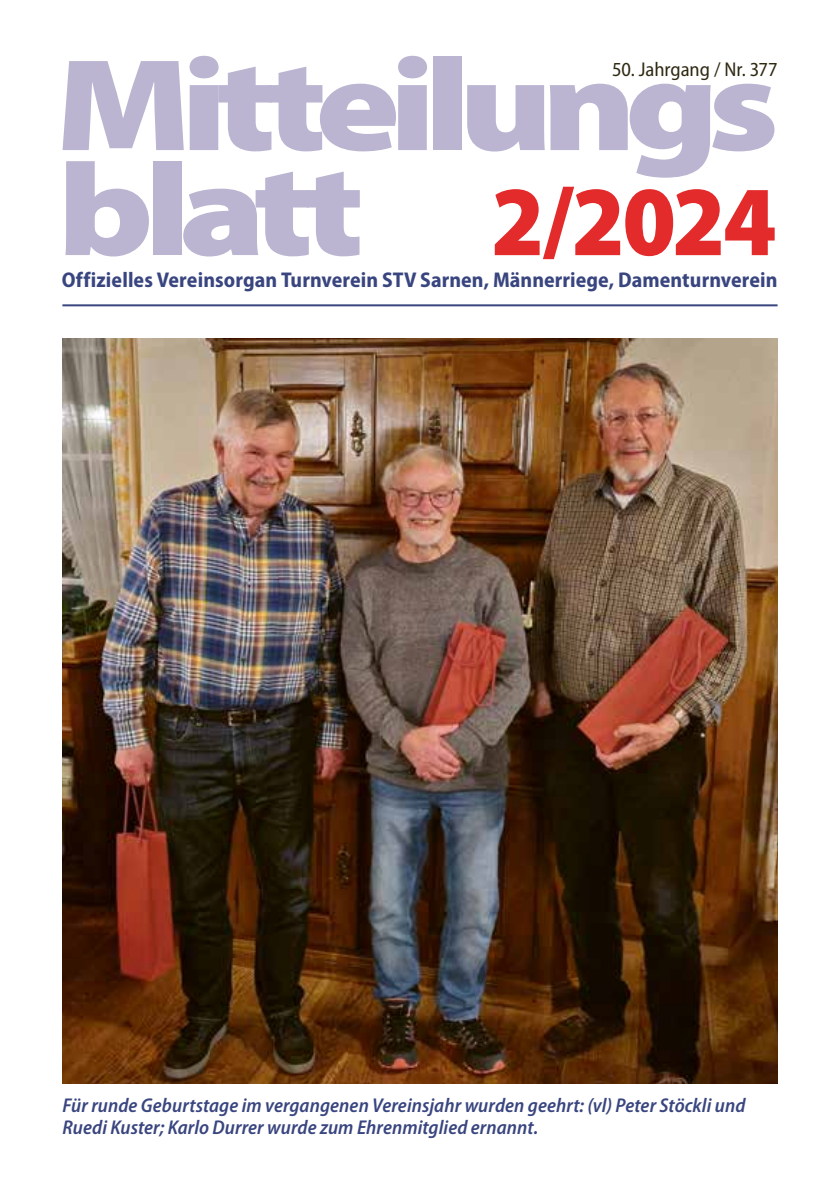
<style>
.page{position:relative;width:840px;height:1191px;background:#fff}
.page>*{position:absolute;margin:0;border:0;box-sizing:border-box;transform-origin:0 0}
.t1{font:900 132px "Myriad Pro";letter-spacing:-.07em;color:#bbb5d1;scale:1.2 1}
.t2{font:900 semi-condensed 100px "Myriad Pro";color:#e42b2b}
.t3{font:700 semi-condensed 21.4px "Myriad Pro";letter-spacing:.005em;color:#39457f}
.t4{font:italic 600 semi-condensed 20px/22px "Myriad Pro";letter-spacing:.005em;color:#39457f}
.t5{font:semi-condensed 20px "Myriad Pro";color:#2f2912}
.s1{font-stretch:normal;font-size:132px;color:#bbb5d1}
</style>
<div class="page">
<hr style="left:62px;top:304px;width:715px;height:2px;background:#39457f">
<img style="left:62px;top:338px;width:715px;height:745px">
<h1 class="t1" style="left:55px;top:31px;width:604px">Mitteilungs</h1>
<p class="t5" style="left:611px;top:58px;width:167px">50. Jahrgang / Nr. 377</p>
<h2 class="t2" style="left:57px;top:165px;width:720px"><span class="s1">blatt</span> 2/2024</h2>
<p class="t3" style="left:62px;top:268px;width:716px">Offizielles Vereinsorgan Turnverein STV Sarnen, Männerriege, Damenturnverein</p>
<p class="t4" style="left:62px;top:1095px;width:684px">Für runde Geburtstage im vergangenen Vereinsjahr wurden geehrt: (vl) Peter Stöckli und<br>Ruedi Kuster; Karlo Durrer wurde zum Ehrenmitglied ernannt.</p>
</div>
